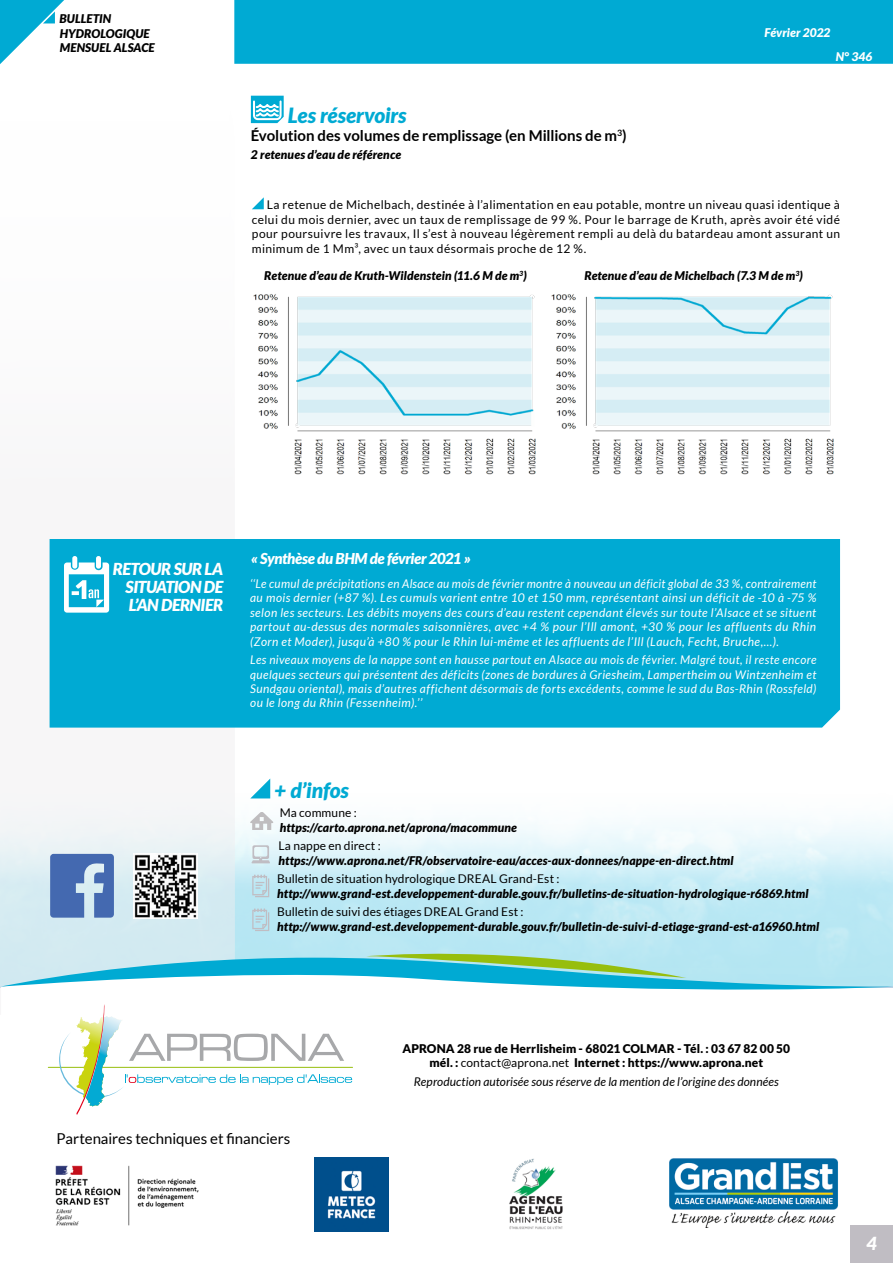
<style>
.page{position:relative;width:893px;height:1263px;background:#fff}
.page>*{position:absolute;margin:0;border:0;box-sizing:border-box;transform-origin:0 0}
.t1{font:italic 900 21px "Lato";letter-spacing:-.005em;color:#00aad3}
.t2{font:italic 900 18px "Lato";color:#fff}
.t3{font:italic 900 16.5px/18px "Lato";letter-spacing:-.03em;color:#fff;text-align:justify}
.t4{font:700 15px "Lato";color:#000}
.t5{font:15px "Lato";color:#000}
.t6{font:italic 900 15px "Lato";letter-spacing:-.03em;color:#fff}
.t7{font:italic 12px/14.4px "Lato";letter-spacing:.035em;color:#fff;text-align:justify}
.t8{font:italic 900 12px/14.4px "Lato";letter-spacing:.01em;color:#000}
.t9{font:12px/14.4px "Lato";letter-spacing:.01em;color:#000;text-align:justify}
.t10{font:900 12px/14.4px "Lato";letter-spacing:.005em;color:#000;text-align:center}
.t11{font:italic 12px "Lato";letter-spacing:.01em;color:#000}
.t12{font:italic 900 12px "Lato";color:#fff}
.s1{font-weight:400}
</style>
<div class="page">
<svg style="left:234px;top:778px;width:659px;height:165px"></svg>
<svg style="left:0;top:539px;width:234px;height:404px;fill:#f6f6f7"></svg>
<svg style="left:0;top:943px;width:893px;height:47px;background:#97dae2"></svg>
<div style="left:234px;top:0;width:659px;height:64px;background:#00aad3"></div>
<svg style="left:0;top:0;width:64px;height:64px"></svg>
<img style="left:55px;top:1165px;width:144px;height:61px">
<img style="left:315px;top:1157px;width:74px;height:74px">
<img style="left:509px;top:1158px;width:54px;height:72px">
<img style="left:669px;top:1158px;width:169px;height:69px">
<hr style="left:48px;top:1067px;width:305px;height:1px;background:#97be0d">
<svg style="left:59px;top:1004px;width:293px;height:111px"></svg>
<img style="left:253px;top:294px;width:283px;height:181px">
<img style="left:551px;top:294px;width:283px;height:181px">
<hr style="left:531px;top:411px;width:3px;height:15px;background:#fdfefd">
<div style="left:850px;top:1225px;width:43px;height:38px;background:#c0bdc3"></div>
<div style="left:50px;top:539px;width:790px;height:189px;background:#00aad3"></div>
<svg style="left:251px;top:96px;width:33px;height:27px"></svg>
<svg style="left:252px;top:197px;width:12px;height:12px"></svg>
<div style="left:96px;top:556px;width:5px;height:13px;background:#fff;border-radius:2px"></div>
<div style="left:72px;top:556px;width:5px;height:13px;background:#fff;border-radius:2px"></div>
<svg style="left:64px;top:562px;width:45px;height:51px"></svg>
<img style="left:134px;top:854px;width:64px;height:64px">
<svg style="left:250px;top:778px;width:20px;height:20px"></svg>
<svg style="left:251px;top:845px;width:19px;height:18px"></svg>
<svg style="left:252px;top:874px;width:18px;height:24px"></svg>
<svg style="left:252px;top:908px;width:18px;height:24px"></svg>
<svg style="left:250px;top:812px;width:24px;height:18px"></svg>
<svg style="left:50px;top:854px;width:64px;height:64px;background:#6183bd"></svg>
<p class="t8" style="left:60px;top:12px;width:97px">BULLETIN<br>HYDROLOGIQUE<br>MENSUEL ALSACE</p>
<p class="t12" style="left:764px;top:25px;width:68px">Février 2022</p>
<p class="t12" style="left:836px;top:49px;width:38px">N° 346</p>
<h1 class="t1" style="left:288px;top:103px;width:120px">Les réservoirs</h1>
<p class="t4" style="left:251px;top:127px;width:377px">Évolution des volumes de remplissage (en Millions de m<sup>3</sup>)</p>
<p class="t8" style="left:251px;top:148px;width:152px">2 retenues d’eau de référence</p>
<p class="t9" style="left:252px;top:198px;width:590px;text-indent:15px">La retenue de Michelbach, destinée à l’alimentation en eau potable, montre un niveau quasi identique à celui du mois dernier, avec un taux de remplissage de 99 %. Pour le barrage de Kruth, après avoir été vidé pour poursuivre les travaux, Il s’est à nouveau légèrement rempli au delà du batardeau amont assurant un minimum de 1 Mm³, avec un taux désormais proche de 12 %.</p>
<p class="t8" style="left:264px;top:268px;width:264px">Retenue d’eau de Kruth-Wildenstein (11.6 M de m<sup>3</sup>)</p>
<p class="t8" style="left:584px;top:268px;width:220px">Retenue d’eau de Michelbach (7.3 M de m<sup>3</sup>)</p>
<h3 class="t3" style="left:126px;top:560px;width:99px;text-indent:-13px">RETOUR SUR LA SITUATION DE L’AN DERNIER</h3>
<p class="t6" style="left:251px;top:549px;width:222px">« Synthèse du BHM de février 2021 »</p>
<p class="t7" style="left:250px;top:577px;width:568px">‘‘Le cumul de précipitations en Alsace au mois de février montre à nouveau un déficit global de 33 %, contrairement au mois dernier (+87 %). Les cumuls varient entre 10 et 150 mm, représentant ainsi un déficit de -10 à -75 % selon les secteurs. Les débits moyens des cours d’eau restent cependant élevés sur toute l’Alsace et se situent partout au-dessus des normales saisonnières, avec +4 % pour l’Ill amont, +30 % pour les affluents du Rhin (Zorn et Moder), jusqu’à +80 % pour le Rhin lui-même et les affluents de l’Ill (Lauch, Fecht, Bruche,...).</p>
<p class="t7" style="left:250px;top:653px;width:568px">Les niveaux moyens de la nappe sont en hausse partout en Alsace au mois de février. Malgré tout, il reste encore quelques secteurs qui présentent des déficits (zones de bordures à Griesheim, Lampertheim ou Wintzenheim et Sundgau oriental), mais d’autres affichent désormais de forts excédents, comme le sud du Bas-Rhin (Rossfeld) ou le long du Rhin (Fessenheim).’’</p>
<h1 class="t1" style="left:274px;top:778px;width:76px">+ d’infos</h1>
<p class="t9" style="left:280px;top:805px;width:79px">Ma commune :</p>
<p class="t8" style="left:280px;top:820px;width:239px">https://carto.aprona.net/aprona/macommune</p>
<p class="t9" style="left:279px;top:838px;width:104px">La nappe en direct :</p>
<p class="t8" style="left:279px;top:853px;width:457px">https://www.aprona.net/FR/observatoire-eau/acces-aux-donnees/nappe-en-direct.html</p>
<p class="t9" style="left:277px;top:872px;width:284px">Bulletin de situation hydrologique DREAL Grand-Est :</p>
<p class="t8" style="left:277px;top:886px;width:533px">http://www.grand-est.developpement-durable.gouv.fr/bulletins-de-situation-hydrologique-r6869.html</p>
<p class="t9" style="left:277px;top:905px;width:248px">Bulletin de suivi des étiages DREAL Grand Est :</p>
<p class="t8" style="left:277px;top:919px;width:544px">http://www.grand-est.developpement-durable.gouv.fr/bulletin-de-suivi-d-etiage-grand-est-a16960.html</p>
<p class="t10" style="left:402px;top:1041px;width:389px">APRONA 28 rue de Herrlisheim - 68021 COLMAR - Tél. : 03 67 82 00 50 mél. : <span class="s1">contact@aprona.net</span> Internet : https://www.aprona.net</p>
<p class="t11" style="left:414px;top:1074px;width:366px">Reproduction autorisée sous réserve de la mention de l’origine des données</p>
<p class="t5" style="left:56px;top:1130px;width:236px">Partenaires techniques et financiers</p>
<h2 class="t2" style="left:867px;top:1233px;width:12px">4</h2>
</div>
